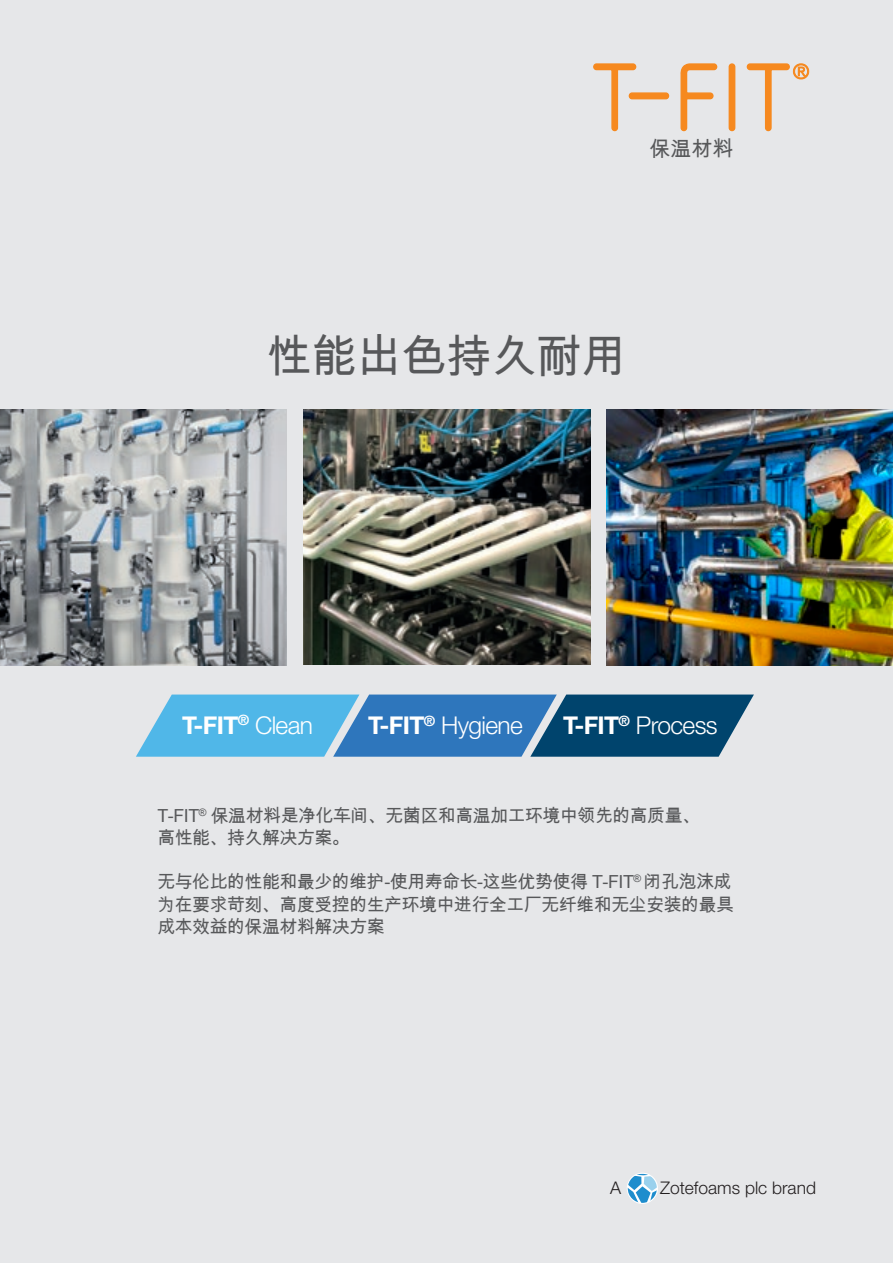
<style>
.page{position:relative;width:893px;height:1263px;background:#e6e7e9}
.page>*{position:absolute;margin:0;border:0;box-sizing:border-box;transform-origin:0 0}
.t1{font:45px "Arial Unicode MS";color:#57585a}
.t2{font:300 24.6px "Helvetica Neue LT";letter-spacing:-.025em;color:#fff}
.t3{font:700 24.6px "Helvetica Neue LT";color:#fff}
.t4{font:21px "Arial Unicode MS";color:#57585a}
.t5{font:18px/22.5px "Arial Unicode MS";letter-spacing:-.025em;color:#57585a}
.t6{font:300 17.4px "Helvetica Neue LT";color:#231f20}
.s1{font-weight:300}
.s2{font-weight:700}
</style>
<div class="page">
<img style="left:304px;top:409px;width:286px;height:255px">
<img style="left:606px;top:410px;width:287px;height:255px">
<img style="left:0;top:410px;width:287px;height:255px">
<svg style="left:627px;top:1173px;width:31px;height:31px"></svg>
<svg style="left:628px;top:1174px;width:29px;height:29px"></svg>
<svg style="left:136px;top:694px;width:618px;height:63px;background:#3c85b5"></svg>
<div style="left:729px;top:63px;width:6px;height:68px;background:#f6891f;border:1px solid #f6891f;border-radius:3px"></div>
<svg style="left:592px;top:63px;width:45px;height:69px;background:#e9d1ba"></svg>
<svg style="left:679px;top:63px;width:39px;height:69px;background:#eacaac"></svg>
<div style="left:629px;top:92px;width:40px;height:7px;background:#f6891f;border:1px solid #f6891f;border-radius:3px"></div>
<svg style="left:746px;top:63px;width:63px;height:69px;background:#e9d4c1"></svg>
<p class="t4" style="left:649px;top:133px;width:85px">保温材料</p>
<p class="t1" style="left:266px;top:324px;width:362px">性能出色持久耐用</p>
<p class="t3" style="left:182px;top:710px;width:132px">T-FIT<sup>®</sup> <span class="s1">Clean</span></p>
<p class="t2" style="left:368px;top:710px;width:156px"><span class="s2">T-FIT</span><sup>®</sup> Hygiene</p>
<p class="t2" style="left:563px;top:710px;width:156px"><span class="s2">T-FIT</span><sup>®</sup> Process</p>
<p class="t5" style="left:157px;top:804px;width:544px">T-FIT<sup>®</sup> 保温材料是净化车间、无菌区和高温加工环境中领先的高质量、高性能、持久解决方案。</p>
<p class="t5" style="left:157px;top:870px;width:578px">无与伦比的性能和最少的维护-使用寿命长-这些优势使得 T-FIT<sup>®</sup> 闭孔泡沫成为在要求苛刻、高度受控的生产环境中进行全工厂无纤维和无尘安装的最具成本效益的保温材料解决方案</p>
<p class="t6" style="left:610px;top:1177px;width:12px">A</p>
<p class="t6" style="left:660px;top:1177px;width:157px">Zotefoams plc brand</p>
</div>
